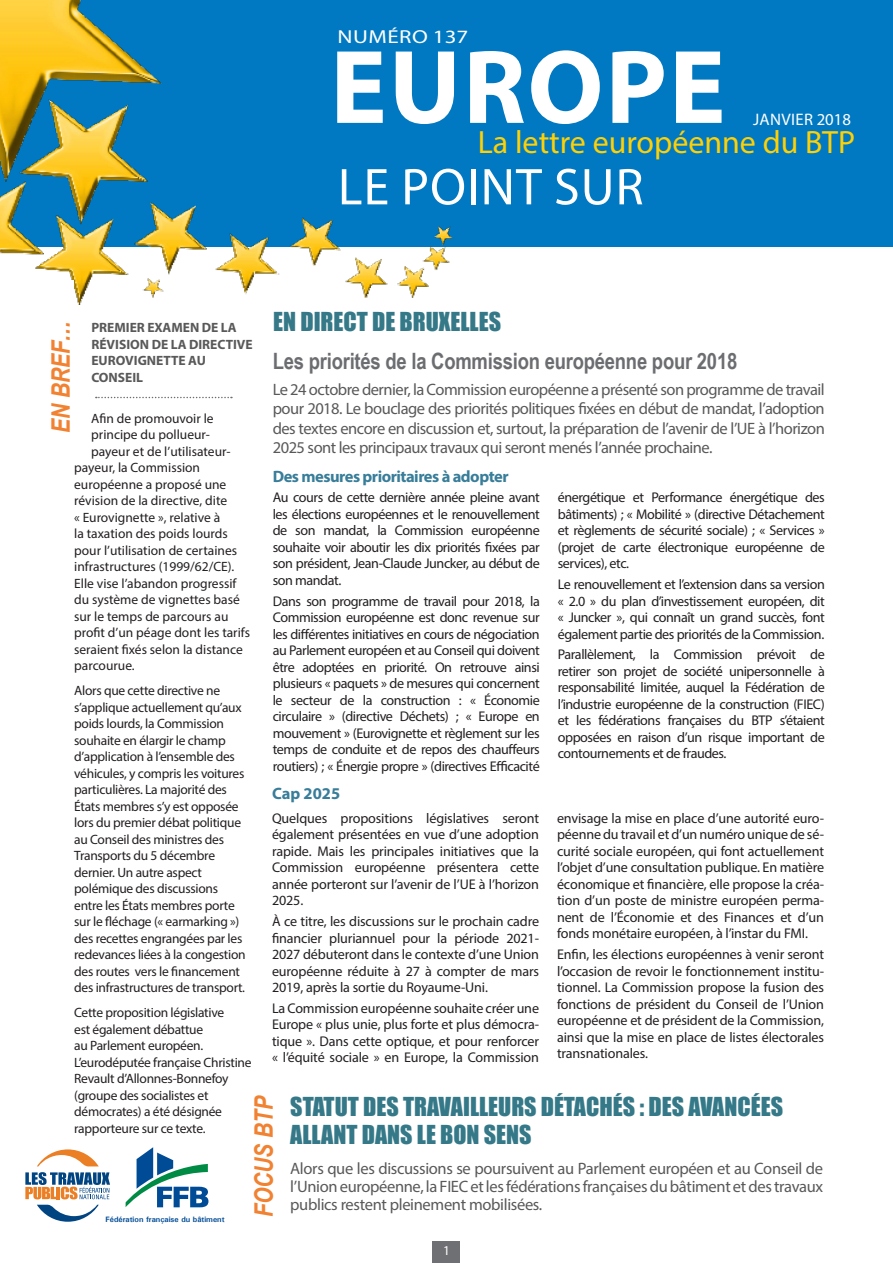
<style>
.page{position:relative;width:893px;height:1263px;background:#fff}
.page>*{position:absolute;margin:0;border:0;box-sizing:border-box;transform-origin:0 0}
.Corps_2{font:700 105.75px "Myriad Pro";letter-spacing:.02em;color:#fff}
.Titre_2{font:52.2px "Myriad Pro";letter-spacing:.02em;color:#fff}
.Corps_1_bleu{font:32.25px "Myriad Pro";color:#fed006}
.FOCUS{font:italic 700 25.5px "Arial Narrow";color:#f18232}
.EN_BREF{font:italic 700 25.5px "Arial Narrow";color:#f18232}
.Titre{font:24px/28.8px "Impact";color:#357988}
.t1{font:700 22.5px "Arial Narrow";letter-spacing:-.01em;color:#6c6d70}
.t2{font:18.75px "Myriad Pro";letter-spacing:.02em;color:#fff;scale:1.22 1}
.t3{font:16.65px "Myriad Pro";letter-spacing:.02em;color:#fff}
.t4{font:16.5px/19.5px "Myriad Pro";letter-spacing:-.03em;color:#595959;text-align:justify}
.t5{font:700 16.5px "Myriad Pro";letter-spacing:-.03em;color:#387d99}
.t6{font:14.1px/16.5px "Myriad Pro";letter-spacing:-.02em;color:#231f20;text-align:justify}
.t7{font:13.5px/16.5px "Myriad Pro";letter-spacing:-.02em;color:#231f20}
.t8{font:13.5px "Myriad Pro";color:#231f20}
.t9{font:700 13.5px/16.5px "Myriad Pro";color:#595959}
.t10{font:13.5px "Myriad Pro";color:#fff}
.t11{font:700 7.8px "Univers";color:#004b96}
</style>
<div class="page">
<div style="left:0;top:0;width:893px;height:246px;background:#0079c2"></div>
<svg style="left:126px;top:1147px;width:82px;height:60px"></svg>
<svg style="left:25px;top:1172px;width:85px;height:27px"></svg>
<svg style="left:37px;top:1149px;width:62px;height:17px"></svg>
<svg style="left:37px;top:1205px;width:62px;height:17px"></svg>
<img style="left:0;top:0;width:456px;height:305px">
<div style="left:433px;top:1242px;width:27px;height:21px;background:#6f7073"></div>
<div style="left:47px;top:281px;width:27px;height:152px;background:#fff"></div>
<svg style="left:96px;top:397px;width:136px;height:1px"></svg>
<p class="t2" style="left:338px;top:25px;width:109px">NUMÉRO 137</p>
<p class="Corps_2" style="left:330px;top:18px;width:397px">EUROPE</p>
<p class="t3" style="left:753px;top:109px;width:99px">JANVIER 2018</p>
<p class="Corps_1_bleu" style="left:478px;top:123px;width:379px">La lettre européenne du BTP</p>
<p class="Titre_2" style="left:338px;top:155px;width:307px">LE POINT SUR</p>
<p class="Titre" style="left:273px;top:306px;width:229px">EN DIRECT DE BRUXELLES</p>
<p class="t1" style="left:273px;top:344px;width:466px">Les priorités de la Commission européenne pour 2018</p>
<p class="t4" style="left:273px;top:379px;width:554px">Le 24 octobre dernier, la Commission européenne a présenté son programme de travail pour 2018. Le bouclage des priorités politiques fixées en début de mandat, l’adoption des textes encore en discussion et, surtout, la préparation de l’avenir de l’UE à l’horizon 2025 sont les principaux travaux qui seront menés l’année prochaine.</p>
<p class="EN_BREF" style="left:42px;top:433px;width:114px;rotate:-90deg">EN BREF…</p>
<p class="t9" style="left:91px;top:319px;width:163px">PREMIER EXAMEN DE LA<br>RÉVISION DE LA DIRECTIVE<br>EUROVIGNETTE AU<br>CONSEIL</p>
<p class="t8" style="left:91px;top:410px;width:124px">Afin de promouvoir le</p>
<p class="t8" style="left:91px;top:426px;width:120px">principe du pollueur-</p>
<p class="t8" style="left:91px;top:443px;width:141px">payeur et de l’utilisateur-</p>
<p class="t8" style="left:74px;top:459px;width:127px">payeur, la Commission</p>
<p class="t8" style="left:74px;top:476px;width:154px">européenne a proposé une</p>
<p class="t8" style="left:74px;top:492px;width:154px">révision de la directive, dite</p>
<p class="t8" style="left:74px;top:509px;width:148px">« Eurovignette », relative à</p>
<p class="t8" style="left:74px;top:525px;width:155px">la taxation des poids lourds</p>
<p class="t8" style="left:74px;top:542px;width:164px">pour l’utilisation de certaines</p>
<p class="t8" style="left:74px;top:558px;width:162px">infrastructures (1999/62/CE).</p>
<p class="t8" style="left:74px;top:575px;width:164px">Elle vise l’abandon progressif</p>
<p class="t8" style="left:74px;top:591px;width:167px">du système de vignettes basé</p>
<p class="t8" style="left:74px;top:608px;width:156px">sur le temps de parcours au</p>
<p class="t8" style="left:74px;top:624px;width:177px">profit d’un péage dont les tarifs</p>
<p class="t8" style="left:74px;top:641px;width:170px">seraient fixés selon la distance</p>
<p class="t8" style="left:74px;top:657px;width:62px">parcourue.</p>
<p class="t7" style="left:74px;top:682px;width:173px">Alors que cette directive ne s’applique actuellement qu’aux poids lourds, la Commission souhaite en élargir le champ d’application à l’ensemble des véhicules, y compris les voitures particulières. La majorité des<br>États membres s’y est opposée lors du premier débat politique au Conseil des ministres des<br>Transports du 5 décembre dernier. Un autre aspect polémique des discussions entre les États membres porte sur le fléchage (« earmarking ») des recettes engrangées par les redevances liées à la congestion des routes vers le financement des infrastructures de transport.</p>
<p class="t7" style="left:74px;top:1004px;width:179px">Cette proposition législative<br>est également débattue<br>au Parlement européen.<br>L’eurodéputée française Christine<br>Revault d’Allonnes-Bonnefoy (groupe des socialistes et démocrates) a été désignée rapporteure sur ce texte.</p>
<p class="t5" style="left:273px;top:466px;width:237px">Des mesures prioritaires à adopter</p>
<p class="t6" style="left:558px;top:489px;width:269px">énergétique et Performance énergétique des bâtiments) ; « Mobilité » (directive Détachement et règlements de sécurité sociale) ; « Services » (projet de carte électronique européenne de services), etc.</p>
<p class="t6" style="left:558px;top:576px;width:269px">Le renouvellement et l’extension dans sa version « 2.0 » du plan d’investissement européen, dit « Juncker », qui connaît un grand succès, font également partie des priorités de la Commission.</p>
<p class="t6" style="left:558px;top:646px;width:269px">Parallèlement, la Commission prévoit de retirer son projet de société unipersonnelle à responsabilité limitée, auquel la Fédération de l’industrie européenne de la construction (FIEC) et les fédérations françaises du BTP s’étaient opposées en raison d’un risque important de contournements et de fraudes.</p>
<p class="t6" style="left:273px;top:489px;width:269px">Au cours de cette dernière année pleine avant les élections européennes et le renouvellement de son mandat, la Commission européenne souhaite voir aboutir les dix priorités fixées par son président, Jean-Claude Juncker, au début de son mandat.</p>
<p class="t6" style="left:273px;top:592px;width:269px">Dans son programme de travail pour 2018, la Commission européenne est donc revenue sur les différentes initiatives en cours de négociation au Parlement européen et au Conseil qui doivent être adoptées en priorité. On retrouve ainsi plusieurs « paquets » de mesures qui concernent le secteur de la construction : « Économie circulaire » (directive Déchets) ; « Europe en mouvement » (Eurovignette et règlement sur les temps de conduite et de repos des chauffeurs routiers) ; « Énergie propre » (directives Efficacité</p>
<p class="t5" style="left:272px;top:783px;width:70px">Cap 2025</p>
<p class="t6" style="left:272px;top:810px;width:269px">Quelques propositions législatives seront également présentées en vue d’une adoption rapide. Mais les principales initiatives que la Commission européenne présentera cette année porteront sur l’avenir de l’UE à l’horizon 2025.</p>
<p class="t6" style="left:272px;top:913px;width:269px">À ce titre, les discussions sur le prochain cadre financier pluriannuel pour la période 2021- 2027 débuteront dans le contexte d’une Union européenne réduite à 27 à compter de mars 2019, après la sortie du Royaume-Uni.</p>
<p class="t6" style="left:272px;top:1000px;width:269px">La Commission européenne souhaite créer une Europe « plus unie, plus forte et plus démocra&shy;tique ». Dans cette optique, et pour renforcer « l’équité sociale » en Europe, la Commission</p>
<p class="t6" style="left:557px;top:810px;width:269px">envisage la mise en place d’une autorité euro&shy;péenne du travail et d’un numéro unique de sé&shy;curité sociale européen, qui font actuellement l’objet d’une consultation publique. En matière économique et financière, elle propose la créa&shy;tion d’un poste de ministre européen perma&shy;nent de l’Économie et des Finances et d’un fonds monétaire européen, à l’instar du FMI.</p>
<p class="t6" style="left:557px;top:946px;width:269px">Enfin, les élections européennes à venir seront l’occasion de revoir le fonctionnement institu&shy;tionnel. La Commission propose la fusion des fonctions de président du Conseil de l’Union européenne et de président de la Commission, ainsi que la mise en place de listes électorales transnationales.</p>
<p class="FOCUS" style="left:245px;top:1217px;width:123px;rotate:-90deg">FOCUS BTP</p>
<p class="Titre" style="left:290px;top:1091px;width:494px">STATUT DES TRAVAILLEURS DÉTACHÉS : DES AVANCÉES<br>ALLANT DANS LE BON SENS</p>
<p class="t4" style="left:290px;top:1159px;width:534px;line-height:18px">Alors que les discussions se poursuivent au Parlement européen et au Conseil de l’Union européenne, la FIEC et les fédérations françaises du bâtiment et des travaux publics restent pleinement mobilisées.</p>
<p class="t11" style="left:106px;top:1214px;width:121px">Fédération française du bâtiment</p>
<p class="t10" style="left:443px;top:1242px;width:8px">1</p>
</div>
